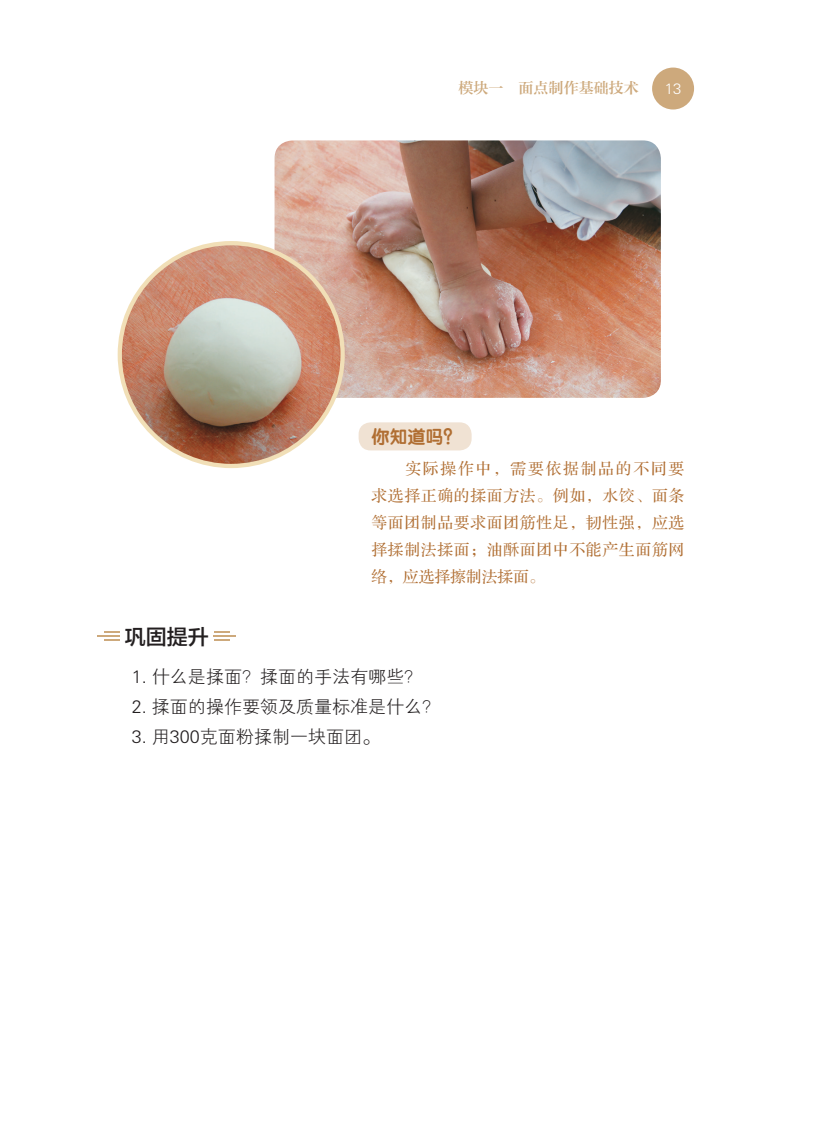
<style>
.page{position:relative;width:813px;height:1132px;background:#fff}
.page>*{position:absolute;margin:0;border:0;box-sizing:border-box;transform-origin:0 0}
.t1{font:21px "FZLTZHJW GB1 0";color:#231f20}
.t2{font:18px "FZXH1 JW GB1 0";color:#231f20}
.t3{font:18px "FZY4 K GBK1 0";color:#b06e32}
.t4{font:15.75px/27px "FZS3 K GBK1 0";letter-spacing:.045em;color:#b06e32;text-align:justify}
.t5{font:15px "FZZYSK GBK1 0";color:#cda97c}
.t6{font:15px "FZXH1 JW GB1 0";color:#fff}
</style>
<div class="page">
<div style="left:651px;top:67px;width:42px;height:42px;background:#cda97c;border-radius:50%"></div>
<img style="left:274px;top:140px;width:386px;height:258px">
<div style="left:358px;top:422px;width:113px;height:28px;background:#f0e2d3;border-radius:12px"></div>
<svg style="left:118px;top:241px;width:226px;height:227px"></svg>
<svg style="left:214px;top:631px;width:22px;height:10px"></svg>
<svg style="left:98px;top:631px;width:22px;height:10px"></svg>
<p class="t5" style="left:458px;top:78px;width:181px">模块一 面点制作基础技术</p>
<p class="t6" style="left:664px;top:80px;width:18px">13</p>
<h1 class="t1" style="left:125px;top:624px;width:85px">巩固提升</h1>
<p class="t3" style="left:371px;top:427px;width:92px">你知道吗？</p>
<p class="t4" style="left:371px;top:455px;width:314px;text-indent:34px">实际操作中，需要依据制品的不同要求选择正确的揉面方法。例如，水饺、面条等面团制品要求面团筋性足，韧性强，应选择揉制法揉面；油酥面团中不能产生面筋网络，应选择擦制法揉面。</p>
<p class="t2" style="left:132px;top:667px;width:291px">1. 什么是揉面？揉面的手法有哪些？</p>
<p class="t2" style="left:132px;top:697px;width:309px">2. 揉面的操作要领及质量标准是什么？</p>
<p class="t2" style="left:132px;top:727px;width:249px">3. 用300克面粉揉制一块面团。</p>
</div>
